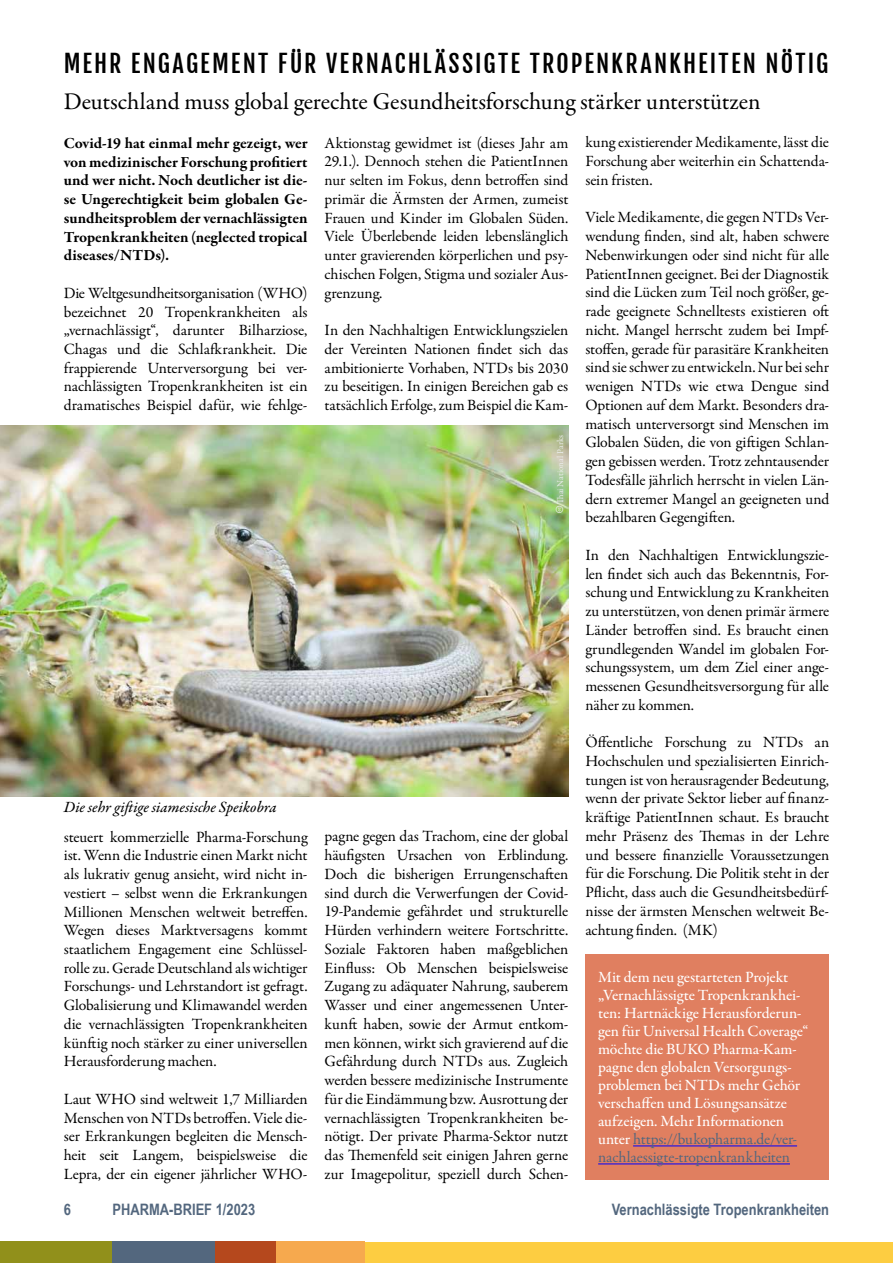
<style>
.page{position:relative;width:893px;height:1263px;background:#fff}
.page>*{position:absolute;margin:0;border:0;box-sizing:border-box;transform-origin:0 0}
.t1{font:24px "Garamond Premr Pro";letter-spacing:-.005em;color:#000}
.t2{font:24px "Fjalla One";letter-spacing:.09em;color:#000}
.t3{font:15.75px/18.8px "Garamond Premr Pro";letter-spacing:-.01em;color:#000;text-align:justify}
.t4{font:500 15.75px/18px "Garamond Premr Pro";letter-spacing:-.01em;color:#fff}
.t5{font:700 15.75px/18.8px "Garamond Premr Pro";letter-spacing:-.005em;color:#000;text-align:justify}
.t6{font:700 15.75px "Arial Narrow";color:#53677e}
.t7{font:15.75px "Garamond Premr Pro Med It";color:#000}
.t8{font:9px "Garamond Premr Pro";letter-spacing:.005em;color:#eceded}
.s1{font-weight:400;color:#53677e}
</style>
<div class="page">
<div style="left:0;top:1242px;width:130px;height:21px;background:#91901b"></div>
<div style="left:112px;top:1242px;width:143px;height:21px;background:#53677e"></div>
<div style="left:364px;top:1242px;width:529px;height:21px;background:#fdcd41"></div>
<div style="left:215px;top:1242px;width:64px;height:21px;background:#b5481d"></div>
<div style="left:276px;top:1242px;width:88px;height:21px;background:#f6a94e"></div>
<img style="left:0;top:425px;width:568px;height:371px">
<div style="left:585px;top:954px;width:244px;height:225px;background:#e07f60"></div>
<hr style="left:633px;top:1145px;width:164px;height:1px;background:#00f">
<hr style="left:598px;top:1163px;width:192px;height:1px;background:#00f">
<svg style="left:556px;top:506px;width:7px;height:7px"></svg>
<h1 class="t2" style="left:64px;top:49px;width:766px">MEHR ENGAGEMENT FÜR VERNACHL ÄSSIGTE TROPENKRANKHEITEN NÖTIG</h1>
<h1 class="t1" style="left:64px;top:87px;width:698px">Deutschland muss global gerechte Gesundheitsforschung stärker unterstützen</h1>
<p class="t5" style="left:64px;top:134px;width:245px">Covid-19 hat einmal mehr gezeigt, wer von medizinischer Forschung profitiert und wer nicht. Noch deutlicher ist die&shy;se Ungerechtigkeit beim globalen Ge&shy;sundheitsproblem der vernachlässigten Tropenkrankheiten (neglected tropical diseases/NTDs).</p>
<p class="t3" style="left:64px;top:284px;width:245px">Die Weltgesundheitsorganisation (WHO) bezeichnet 20 Tropenkrankheiten als „vernachlässigt“, darunter Bilharziose, Chagas und die Schlafkrankheit. Die frappierende Unterversorgung bei ver&shy;nachlässigten Tropenkrankheiten ist ein dramatisches Beispiel dafür, wie fehlge-</p>
<p class="t3" style="left:325px;top:134px;width:245px">Aktionstag gewidmet ist (dieses Jahr am 29.1.). Dennoch stehen die PatientInnen nur selten im Fokus, denn betroffen sind primär die Ärmsten der Armen, zumeist Frauen und Kinder im Globalen Süden.<br>Viele Überlebende leiden lebenslänglich unter gravierenden körperlichen und psy&shy;chischen Folgen, Stigma und sozialer Aus&shy;grenzung.</p>
<p class="t3" style="left:325px;top:321px;width:245px">In den Nachhaltigen Entwicklungszielen der Vereinten Nationen findet sich das ambitionierte Vorhaben, NTDs bis 2030 zu beseitigen. In einigen Bereichen gab es tatsächlich Erfolge, zum Beispiel die Kam-</p>
<p class="t3" style="left:585px;top:133px;width:245px">kung existierender Medikamente, lässt die Forschung aber weiterhin ein Schattenda&shy;sein fristen.</p>
<p class="t3" style="left:585px;top:208px;width:245px">Viele Medikamente, die gegen NTDs Ver&shy;wendung finden, sind alt, haben schwere Nebenwirkungen oder sind nicht für alle PatientInnen geeignet. Bei der Diagnostik sind die Lücken zum Teil noch größer, ge&shy;rade geeignete Schnelltests existieren oft nicht. Mangel herrscht zudem bei Impf&shy;stoffen, gerade für parasitäre Krankheiten sind sie schwer zu entwickeln. Nur bei sehr wenigen NTDs wie etwa Dengue sind Optionen auf dem Markt. Besonders dra&shy;matisch unterversorgt sind Menschen im Globalen Süden, die von giftigen Schlan&shy;gen gebissen werden. Trotz zehntausender Todesfälle jährlich herrscht in vielen Län&shy;dern extremer Mangel an geeigneten und bezahlbaren Gegengiften.</p>
<p class="t3" style="left:585px;top:546px;width:245px">In den Nachhaltigen Entwicklungszie&shy;len findet sich auch das Bekenntnis, For&shy;schung und Entwicklung zu Krankheiten zu unterstützen, von denen primär ärmere Länder betroffen sind. Es braucht einen grundlegenden Wandel im globalen For&shy;schungssystem, um dem Ziel einer ange&shy;messenen Gesundheitsversorgung für alle näher zu kommen.</p>
<p class="t3" style="left:585px;top:733px;width:245px">Öffentliche Forschung zu NTDs an Hochschulen und spezialisierten Einrich&shy;tungen ist von herausragender Bedeutung, wenn der private Sektor lieber auf finanz&shy;kräftige PatientInnen schaut. Es braucht mehr Präsenz des Themas in der Lehre und bessere finanzielle Voraussetzungen für die Forschung. Die Politik steht in der Pflicht, dass auch die Gesundheitsbedürf&shy;nisse der ärmsten Menschen weltweit Be&shy;achtung finden. (MK)</p>
<p class="t4" style="left:598px;top:969px;width:212px">Mit dem neu gestarteten Projekt „Vernachlässigte Tropenkrankhei&shy;ten: Hartnäckige Herausforderun&shy;gen für Universal Health Coverage“ möchte die BUKO Pharma-Kam&shy;pagne den globalen Versorgungs&shy;problemen bei NTDs mehr Gehör verschaffen und Lösungsansätze aufzeigen. Mehr Informationen unter <span class="s1">https://bukopharma.de/ver&shy;nachlaessigte-tropenkrankheiten</span></p>
<p class="t8" style="left:555px;top:504px;width:71px;rotate:-90deg">Thai National Parks</p>
<p class="t7" style="left:64px;top:797px;width:214px">Die sehr giftige siamesische Speikobra</p>
<p class="t3" style="left:325px;top:827px;width:245px">pagne gegen das Trachom, eine der global häufigsten Ursachen von Erblindung.<br>Doch die bisherigen Errungenschaften sind durch die Verwerfungen der Covid-19-Pandemie gefährdet und strukturelle Hürden verhindern weitere Fortschritte.<br>Soziale Faktoren haben maßgeblichen Einfluss: Ob Menschen beispielsweise Zugang zu adäquater Nahrung, sauberem Wasser und einer angemessenen Unter&shy;kunft haben, sowie der Armut entkom&shy;men können, wirkt sich gravierend auf die Gefährdung durch NTDs aus. Zugleich werden bessere medizinische Instrumente für die Eindämmung bzw. Ausrottung der vernachlässigten Tropenkrankheiten be&shy;nötigt. Der private Pharma-Sektor nutzt das Themenfeld seit einigen Jahren gerne zur Imagepolitur, speziell durch Schen-</p>
<p class="t3" style="left:64px;top:827px;width:245px">steuert kommerzielle Pharma-Forschung ist. Wenn die Industrie einen Markt nicht als lukrativ genug ansieht, wird nicht in&shy;vestiert – selbst wenn die Erkrankungen Millionen Menschen weltweit betreffen.<br>Wegen dieses Marktversagens kommt staatlichem Engagement eine Schlüssel&shy;rolle zu. Gerade Deutschland als wichtiger Forschungs- und Lehrstandort ist gefragt.<br>Globalisierung und Klimawandel werden die vernachlässigten Tropenkrankheiten künftig noch stärker zu einer universellen Herausforderung machen.</p>
<p class="t3" style="left:64px;top:1090px;width:245px">Laut WHO sind weltweit 1,7 Milliarden Menschen von NTDs betroffen. Viele die&shy;ser Erkrankungen begleiten die Mensch&shy;heit seit Langem, beispielsweise die Lepra, der ein eigener jährlicher WHO-</p>
<p class="t6" style="left:64px;top:1197px;width:9px">6</p>
<p class="t6" style="left:112px;top:1197px;width:144px">PHARMA-BRIEF 1/2023</p>
<p class="t6" style="left:612px;top:1197px;width:219px">Vernachlässigte Tropenkrankheiten</p>
</div>
